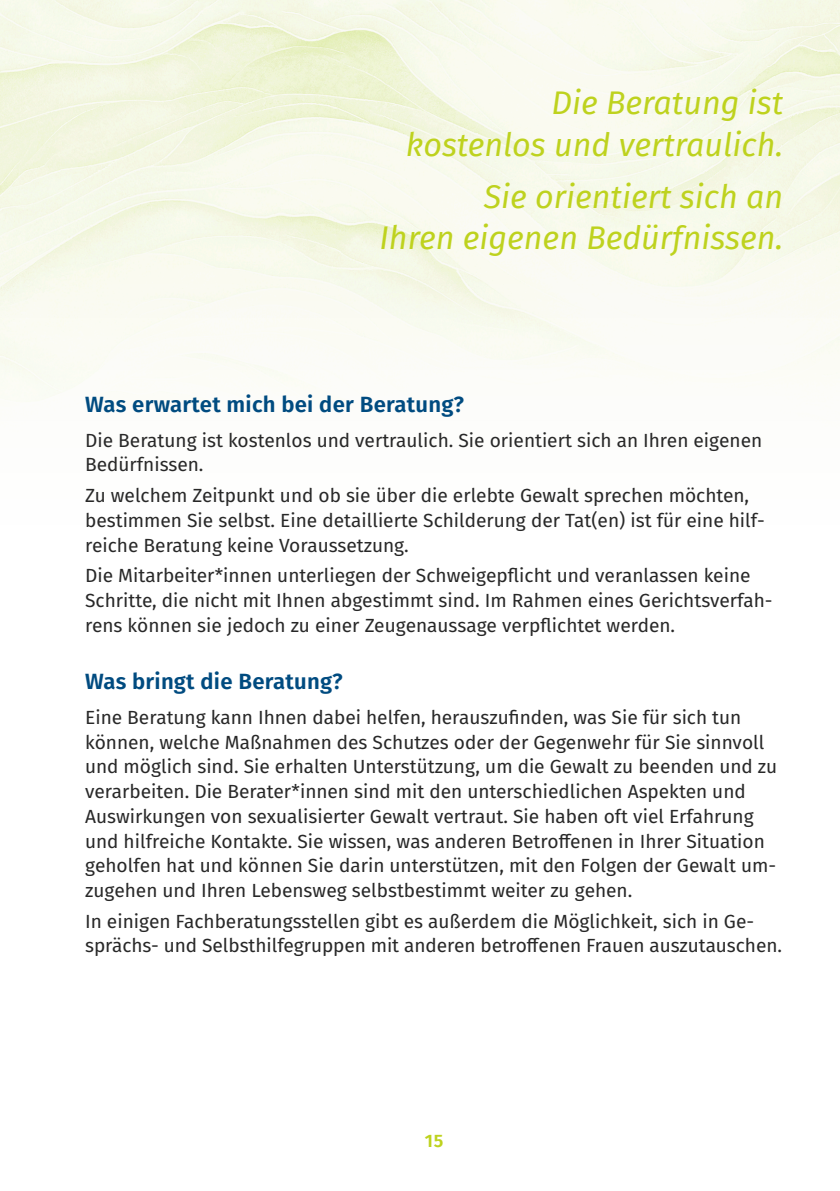
<style>
.page{position:relative;width:840px;height:1191px;background:#fff}
.page>*{position:absolute;margin:0;border:0;box-sizing:border-box;transform-origin:0 0}
.t1{font:italic 32px/41.6px "Fira Sans";color:#bed21e;text-align:right}
.t2{font:600 22px "Fira Sans";letter-spacing:.01em;color:#004b80}
.t3{font:19px/24.8px "Fira Sans";color:#282828}
.t4{font:600 18px "Fira Sans";color:#bed21e}
</style>
<div class="page">
<img style="left:0;top:0;width:839px;height:402px">
<p class="t1" style="left:405px;top:83px;width:379px">Die Beratung ist kostenlos und vertraulich.</p>
<p class="t1" style="left:379px;top:176px;width:405px">Sie orientiert sich an<br>Ihren eigenen Bedürfnissen.</p>
<h2 class="t2" style="left:85px;top:391px;width:380px">Was erwartet mich bei der Beratung?</h2>
<p class="t3" style="left:85px;top:428px;width:678px">Die Beratung ist kostenlos und vertraulich. Sie orientiert sich an Ihren eigenen<br>Bedürfnissen.</p>
<p class="t3" style="left:85px;top:483px;width:681px">Zu welchem Zeitpunkt und ob sie über die erlebte Gewalt sprechen möchten, bestimmen Sie selbst. Eine detaillierte Schilderung der Tat(en) ist für eine hilf&shy;reiche Beratung keine Voraussetzung.</p>
<p class="t3" style="left:85px;top:563px;width:688px">Die Mitarbeiter*innen unterliegen der Schweigepficht und veranlassen keine<br>Schritte, die nicht mit Ihnen abgestimmt sind. Im Rahmen eines Gerichtsverfah&shy;rens können sie jedoch zu einer Zeugenaussage verpfichtet werden.</p>
<h2 class="t2" style="left:85px;top:668px;width:259px">Was bringt die Beratung?</h2>
<p class="t3" style="left:85px;top:705px;width:693px">Eine Beratung kann Ihnen dabei helfen, herauszufnden, was Sie für sich tun können, welche Maßnahmen des Schutzes oder der Gegenwehr für Sie sinnvoll und möglich sind. Sie erhalten Unterstützung, um die Gewalt zu beenden und zu verarbeiten. Die Berater*innen sind mit den unterschiedlichen Aspekten und Auswirkungen von sexualisierter Gewalt vertraut. Sie haben oft viel Erfahrung und hilfreiche Kontakte. Sie wissen, was anderen Betrofenen in Ihrer Situation geholfen hat und können Sie darin unterstützen, mit den Folgen der Gewalt um&shy;zugehen und Ihren Lebensweg selbstbestimmt weiter zu gehen.</p>
<p class="t3" style="left:85px;top:909px;width:698px">In einigen Fachberatungsstellen gibt es außerdem die Möglichkeit, sich in Ge&shy;sprächs- und Selbsthilfegruppen mit anderen betrofenen Frauen auszutauschen.</p>
<p class="t4" style="left:424px;top:1130px;width:20px">15</p>
</div>
